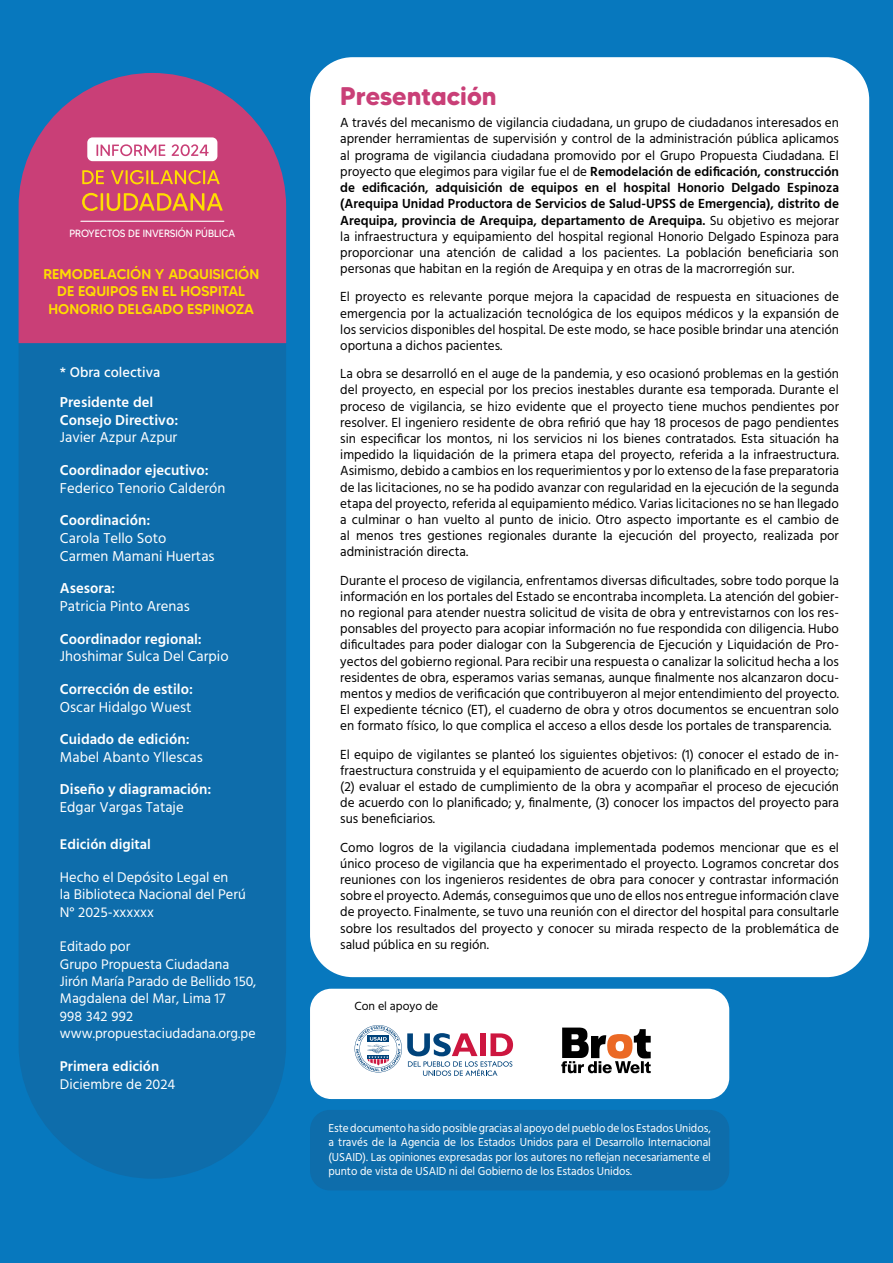
<style>
.page{position:relative;width:893px;height:1263px;background:#0778be}
.page>*{position:absolute;margin:0;border:0;box-sizing:border-box;transform-origin:0 0}
.t1{font:700 25.5px "MADE Tommy Soft";color:#c93f77}
.t2{font:14.7px/17.7px "Hind";color:#fff}
.t3{font:600 14.7px/17.7px "Hind";color:#fff}
.t4{font:14.4px/17.2px "Hind";color:#fff}
.t5{font:600 14.4px "Hind";color:#fff}
.t6{font:500 14.4px "Hind";color:#fff}
.t7{font:14.25px/17.4px "Hind";color:#fff}
.t8{font:500 14.1px/17.7px "MADE Tommy Soft";color:#fd0;text-align:center}
.t9{font:13.5px/16.2px "Hind";color:#000;text-align:justify}
.t10{font:12.15px "Hind";letter-spacing:-.005em;color:#000}
.t11{font:11.85px/14.2px "Hind";letter-spacing:-.005em;color:#fff;text-align:justify;scale:.96 1}
.t12{font:10.5px "MADE Tommy Soft";letter-spacing:-.005em;color:#fff;scale:.96 1}
.s1{font-weight:600}
</style>
<div class="page">
<div style="left:310px;top:57px;width:559px;height:920px;background:#fff;border-radius:43px"></div>
<div style="left:19px;top:343px;width:267px;height:836px;background:#0e6dab"></div>
<svg style="left:19px;top:73px;width:267px;height:270px;background:#b2457f"></svg>
<hr style="left:81px;top:221px;width:143px;height:1px;background:#fff">
<div style="left:87px;top:137px;width:130px;height:24px;background:#fff;border-radius:5px"></div>
<svg style="left:96px;top:144px;width:69px;height:12px"></svg>
<svg style="left:172px;top:144px;width:37px;height:12px"></svg>
<svg style="left:82px;top:170px;width:22px;height:14px"></svg>
<svg style="left:111px;top:170px;width:109px;height:14px;background:#db734e"></svg>
<svg style="left:82px;top:193px;width:141px;height:18px;background:#dc764c"></svg>
<div style="left:310px;top:1110px;width:419px;height:80px;background:#0e6dab;border-radius:20px"></div>
<div style="left:310px;top:989px;width:419px;height:110px;background:#fff;border-radius:21px"></div>
<svg style="left:355px;top:1025px;width:158px;height:51px"></svg>
<svg style="left:561px;top:1027px;width:90px;height:46px"></svg>
<p class="t12" style="left:69px;top:227px;width:174px">PROYECTOS DE INVERSIÓN PÚBLICA</p>
<p class="t8" style="left:43px;top:265px;width:217px">REMODELACIÓN Y ADQUISICIÓN<br>DE EQUIPOS EN EL HOSPITAL<br>HONORIO DELGADO ESPINOZA</p>
<p class="t6" style="left:60px;top:362px;width:102px">* Obra colectiva</p>
<p class="t3" style="left:60px;top:394px;width:120px">Presidente del<br>Consejo Directivo:</p>
<p class="t2" style="left:60px;top:429px;width:119px">Javier Azpur Azpur</p>
<p class="t3" style="left:60px;top:462px;width:150px">Coordinador ejecutivo:</p>
<p class="t2" style="left:60px;top:480px;width:167px">Federico Tenorio Calderón</p>
<p class="t3" style="left:60px;top:512px;width:92px">Coordinación:</p>
<p class="t2" style="left:60px;top:530px;width:156px">Carola Tello Soto<br>Carmen Mamani Huertas</p>
<p class="t3" style="left:60px;top:580px;width:57px">Asesora:</p>
<p class="t2" style="left:60px;top:598px;width:131px">Patricia Pinto Arenas</p>
<p class="t3" style="left:60px;top:631px;width:143px">Coordinador regional:</p>
<p class="t2" style="left:60px;top:648px;width:170px">Jhoshimar Sulca Del Carpio</p>
<p class="t3" style="left:60px;top:681px;width:134px">Corrección de estilo:</p>
<p class="t2" style="left:60px;top:698px;width:133px">Oscar Hidalgo Wuest</p>
<p class="t3" style="left:60px;top:731px;width:131px">Cuidado de edición:</p>
<p class="t2" style="left:60px;top:749px;width:144px">Mabel Abanto Yllescas</p>
<p class="t3" style="left:60px;top:781px;width:153px">Diseño y diagramación:</p>
<p class="t2" style="left:60px;top:799px;width:125px">Edgar Vargas Tataje</p>
<p class="t5" style="left:60px;top:834px;width:93px">Edición digital</p>
<p class="t4" style="left:60px;top:869px;width:187px">Hecho el Depósito Legal en<br>la Biblioteca Nacional del Perú<br>N° 2025-xxxxxx</p>
<h1 class="t1" style="left:340px;top:80px;width:158px">Presentación</h1>
<p class="t9" style="left:340px;top:115px;width:500px">A través del mecanismo de vigilancia ciudadana, un grupo de ciudadanos interesados en aprender herramientas de supervisión y control de la administración pública aplicamos al programa de vigilancia ciudadana promovido por el Grupo Propuesta Ciudadana. El proyecto que elegimos para vigilar fue el de <span class="s1">Remodelación de edificación, construcción de edificación, adquisición de equipos en el hospital Honorio Delgado Espinoza (Arequipa Unidad Productora de Servicios de Salud-UPSS de Emergencia), distrito de Arequipa, provincia de Arequipa, departamento de Arequipa.</span> Su objetivo es mejorar la infraestructura y equipamiento del hospital regional Honorio Delgado Espinoza para proporcionar una atención de calidad a los pacientes. La población beneficiaria son personas que habitan en la región de Arequipa y en otras de la macrorregión sur.</p>
<p class="t9" style="left:340px;top:289px;width:500px">El proyecto es relevante porque mejora la capacidad de respuesta en situaciones de emergencia por la actualización tecnológica de los equipos médicos y la expansión de los servicios disponibles del hospital. De este modo, se hace posible brindar una atención oportuna a dichos pacientes.</p>
<p class="t9" style="left:340px;top:366px;width:500px">La obra se desarrolló en el auge de la pandemia, y eso ocasionó problemas en la gestión del proyecto, en especial por los precios inestables durante esa temporada. Durante el proceso de vigilancia, se hizo evidente que el proyecto tiene muchos pendientes por resolver. El ingeniero residente de obra refirió que hay 18 procesos de pago pendientes sin especificar los montos, ni los servicios ni los bienes contratados. Esta situación ha impedido la liquidación de la primera etapa del proyecto, referida a la infraestructura.<br>Asimismo, debido a cambios en los requerimientos y por lo extenso de la fase preparatoria de las licitaciones, no se ha podido avanzar con regularidad en la ejecución de la segunda etapa del proyecto, referida al equipamiento médico. Varias licitaciones no se han llegado a culminar o han vuelto al punto de inicio. Otro aspecto importante es el cambio de al menos tres gestiones regionales durante la ejecución del proyecto, realizada por administración directa.</p>
<p class="t9" style="left:340px;top:573px;width:500px">Durante el proceso de vigilancia, enfrentamos diversas dificultades, sobre todo porque la información en los portales del Estado se encontraba incompleta. La atención del gobier&shy;no regional para atender nuestra solicitud de visita de obra y entrevistarnos con los res&shy;ponsables del proyecto para acopiar información no fue respondida con diligencia. Hubo dificultades para poder dialogar con la Subgerencia de Ejecución y Liquidación de Pro&shy;yectos del gobierno regional. Para recibir una respuesta o canalizar la solicitud hecha a los residentes de obra, esperamos varias semanas, aunque finalmente nos alcanzaron docu&shy;mentos y medios de verificación que contribuyeron al mejor entendimiento del proyecto.<br>El expediente técnico (ET), el cuaderno de obra y otros documentos se encuentran solo en formato físico, lo que complica el acceso a ellos desde los portales de transparencia.</p>
<p class="t9" style="left:340px;top:747px;width:500px">El equipo de vigilantes se planteó los siguientes objetivos: (1) conocer el estado de in&shy;fraestructura construida y el equipamiento de acuerdo con lo planificado en el proyecto; (2) evaluar el estado de cumplimiento de la obra y acompañar el proceso de ejecución de acuerdo con lo planificado; y, finalmente, (3) conocer los impactos del proyecto para sus beneficiarios.</p>
<p class="t9" style="left:340px;top:840px;width:500px">Como logros de la vigilancia ciudadana implementada podemos mencionar que es el único proceso de vigilancia que ha experimentado el proyecto. Logramos concretar dos reuniones con los ingenieros residentes de obra para conocer y contrastar información sobre el proyecto. Además, conseguimos que uno de ellos nos entregue información clave de proyecto. Finalmente, se tuvo una reunión con el director del hospital para consultarle sobre los resultados del proyecto y conocer su mirada respecto de la problemática de</p>
<p class="t7" style="left:60px;top:938px;width:72px">Editado por</p>
<p class="t9" style="left:340px;top:937px;width:150px">salud pública en su región.</p>
<p class="t7" style="left:60px;top:956px;width:198px">Grupo Propuesta Ciudadana<br>Jirón María Parado de Bellido 150,<br>Magdalena del Mar, Lima 17<br>998 342 992 www.propuestaciudadana.org.pe</p>
<p class="t10" style="left:355px;top:998px;width:85px">Con el apoyo de</p>
<p class="t5" style="left:60px;top:1056px;width:101px">Primera edición</p>
<p class="t4" style="left:60px;top:1076px;width:117px">Diciembre de 2024</p>
<p class="t11" style="left:328px;top:1122px;width:400px">Este documento ha sido posible gracias al apoyo del pueblo de los Estados Unidos, a través de la Agencia de los Estados Unidos para el Desarrollo Internacional (USAID). Las opiniones expresadas por los autores no reflejan necesariamente el punto de vista de USAID ni del Gobierno de los Estados Unidos.</p>
</div>
